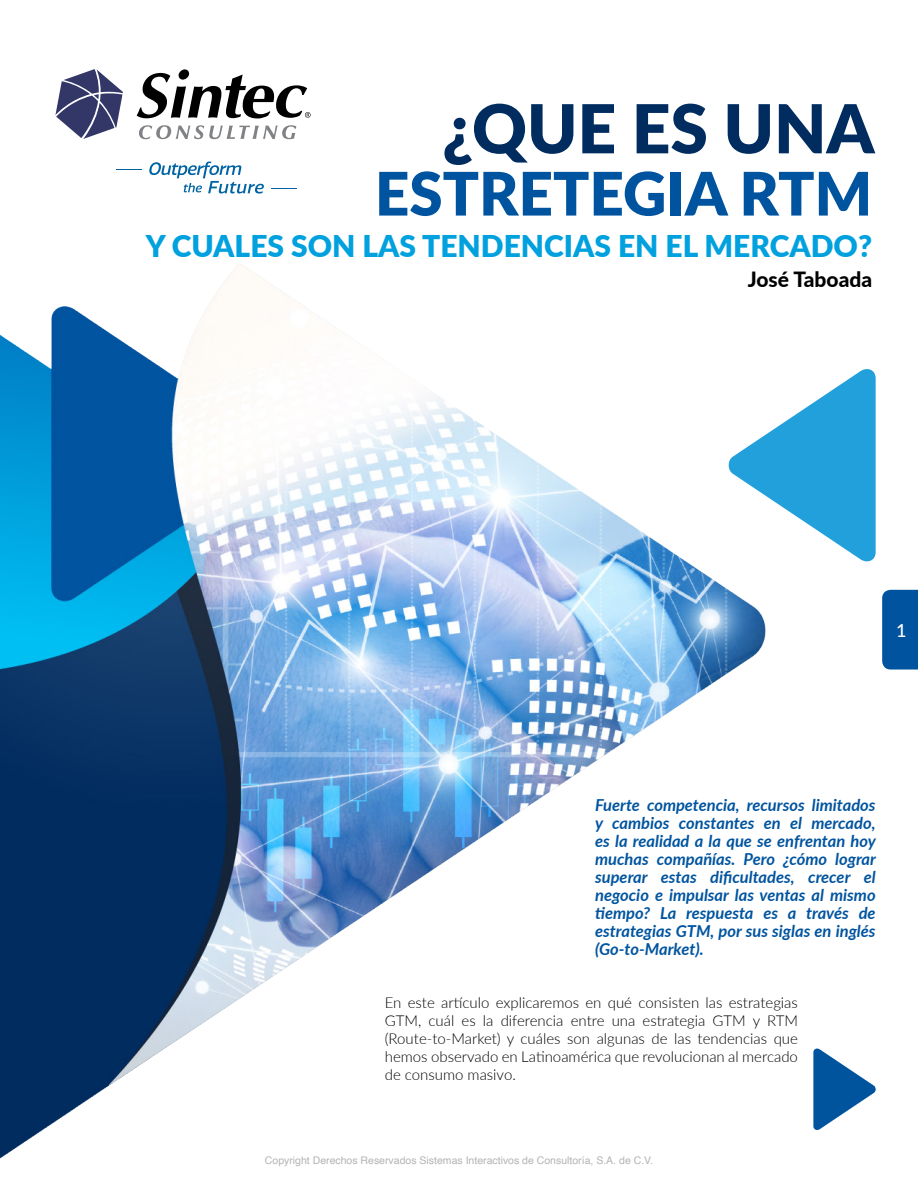
<style>
.page{position:relative;width:918px;height:1188px;background:#fff}
.page>*{position:absolute;margin:0;border:0;box-sizing:border-box;transform-origin:0 0}
.t1{font:900 67.5px "Lato";color:#002c5f}
.t2{font:900 60px "Lato";color:#00549f}
.t3{font:900 30px "Lato";color:#00a1de}
.t4{font:800 21px "Lato";color:#000}
.t5{font:500 18px "Lato";color:#fff}
.t6{font:italic 700 16.5px/18px "Lato";color:#00549f;text-align:justify}
.t7{font:300 15px/18px "Lato";color:#000;text-align:justify}
.t8{font:10.5px "Helvetica";color:#b2b4b3}
</style>
<div class="page">
<img style="left:0;top:264px;width:766px;height:895px">
<div style="left:882px;top:590px;width:36px;height:80px;background:#00549f"></div>
<svg style="left:149px;top:162px;width:115px;height:32px"></svg>
<svg style="left:271px;top:188px;width:25px;height:1px"></svg>
<svg style="left:117px;top:169px;width:25px;height:1px"></svg>
<svg style="left:55px;top:69px;width:68px;height:70px"></svg>
<svg style="left:137px;top:69px;width:174px;height:50px"></svg>
<svg style="left:139px;top:125px;width:157px;height:14px"></svg>
<svg style="left:729px;top:367px;width:147px;height:197px"></svg>
<svg style="left:813px;top:1048px;width:63px;height:82px"></svg>
<p class="t1" style="left:442px;top:78px;width:434px">¿QUE ES UNA</p>
<p class="t2" style="left:375px;top:149px;width:499px">ESTRETEGIA RTM</p>
<p class="t3" style="left:146px;top:223px;width:728px">Y CUALES SON LAS TENDENCIAS EN EL MERCADO?</p>
<p class="t4" style="left:748px;top:264px;width:126px">José Taboada</p>
<p class="t5" style="left:896px;top:617px;width:12px">1</p>
<p class="t6" style="left:595px;top:796px;width:282px">Fuerte competencia, recursos limitados y cambios constantes en el mercado, es la realidad a la que se enfrentan hoy muchas compañías. Pero ¿cómo lograr superar estas dificultades, crecer el negocio e impulsar las ventas al mismo tiempo? La respuesta es a través de estrategias GTM, por sus siglas en inglés (Go-to-Market).</p>
<p class="t7" style="left:385px;top:993px;width:415px">En este artículo explicaremos en qué consisten las estrategias GTM, cuál es la diferencia entre una estrategia GTM y RTM (Route-to-Market) y cuáles son algunas de las tendencias que hemos observado en Latinoamérica que revolucionan al mercado de consumo masivo.</p>
<p class="t8" style="left:265px;top:1153px;width:390px">Copyright Derechos Reservados Sistemas Interactivos de Consultoría, S.A. de C.V.</p>
</div>
